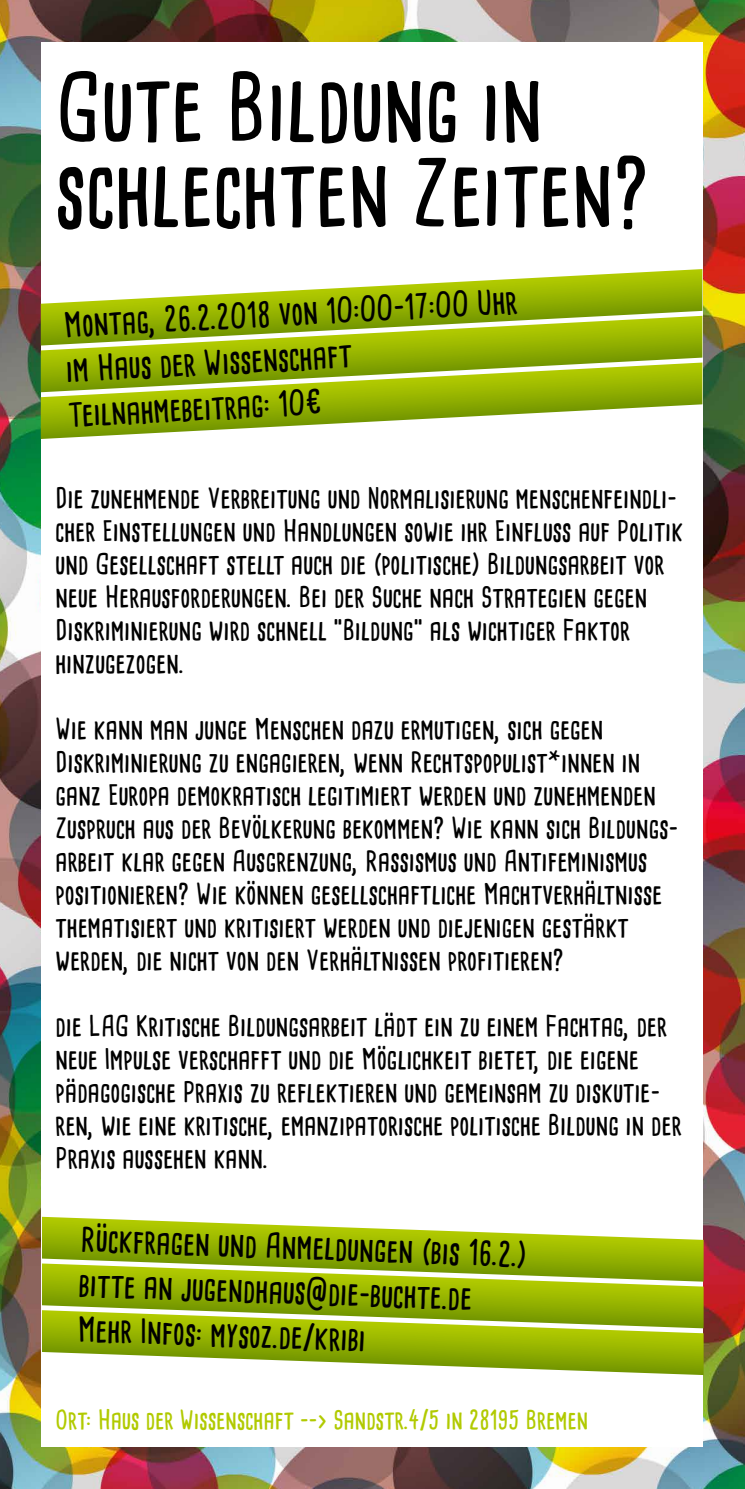
<style>
.page{position:relative;width:745px;height:1489px;background:#fff}
.page>*{position:absolute;margin:0;border:0;box-sizing:border-box;transform-origin:0 0}
.t1{font:700 90px/85px "Cardenio Modern";color:#000}
.t2{font:700 32.5px/45px "Cardenio Modern";color:#000}
.t3{font:700 27.5px/33px "Cardenio Modern";color:#000}
.t4{font:700 25px "Cardenio Modern";color:#b1ca00}
</style>
<div class="page">
<img style="left:0;top:0;width:744px;height:1488px">
<div style="left:41px;top:42px;width:661px;height:1404px;background:#fff"></div>
<svg style="left:41px;top:269px;width:661px;height:47px"></svg>
<svg style="left:41px;top:316px;width:661px;height:46px;background:#9fba1a"></svg>
<svg style="left:41px;top:362px;width:661px;height:77px"></svg>
<svg style="left:42px;top:1216px;width:661px;height:158px"></svg>
<h1 class="t1" style="left:56px;top:65px;width:596px">Gute Bildung in schlechten Zeiten?</h1>
<p class="t2" style="left:63px;top:302px;width:455px;rotate:-3deg">Montag, 26.2.2018 von 10:00-17:00 Uhr im Haus der Wissenschaft<br>Teilnahmebeitrag: 10€</p>
<p class="t3" style="left:56px;top:481px;width:629px">Die zunehmende Verbreitung und Normalisierung menschenfeindli&shy;cher Einstellungen und Handlungen sowie ihr Einfluss auf Politik und Gesellschaft stellt auch die (politische) Bildungsarbeit vor neue Herausforderungen. Bei der Suche nach Strategien gegen Diskriminierung wird schnell “Bildung” als wichtiger Faktor hinzugezogen.</p>
<p class="t3" style="left:56px;top:712px;width:624px">Wie kann man junge Menschen dazu ermutigen, sich gegen Diskriminierung zu engagieren, wenn Rechtspopulist*innen in ganz Europa demokratisch legitimiert werden und zunehmenden Zuspruch aus der Bevölkerung bekommen? Wie kann sich Bildungs&shy;arbeit klar gegen Ausgrenzung, Rassismus und Antifeminismus positionieren? Wie können gesellschaftliche Machtverhältnisse thematisiert und kritisiert werden und diejenigen gestärkt werden, die nicht von den Verhältnissen profitieren?</p>
<p class="t3" style="left:56px;top:1009px;width:627px">die LAG Kritische Bildungsarbeit lädt ein zu einem Fachtag, der neue Impulse verschafft und die Möglichkeit bietet, die eigene pädagogische Praxis zu reflektieren und gemeinsam zu diskutie&shy;ren, wie eine kritische, emanzipatorische politische Bildung in der Praxis aussehen kann.</p>
<p class="t2" style="left:81px;top:1216px;width:448px;rotate:2deg">Rückfragen und Anmeldungen (bis 16.2.) bitte an jugendhaus@die-buchte.de<br>Mehr Infos: mysoz.de/kribi</p>
<p class="t4" style="left:56px;top:1402px;width:533px">Ort: Haus der Wissenschaft --&gt; Sandstr.4/5 in 28195 Bremen</p>
</div>
